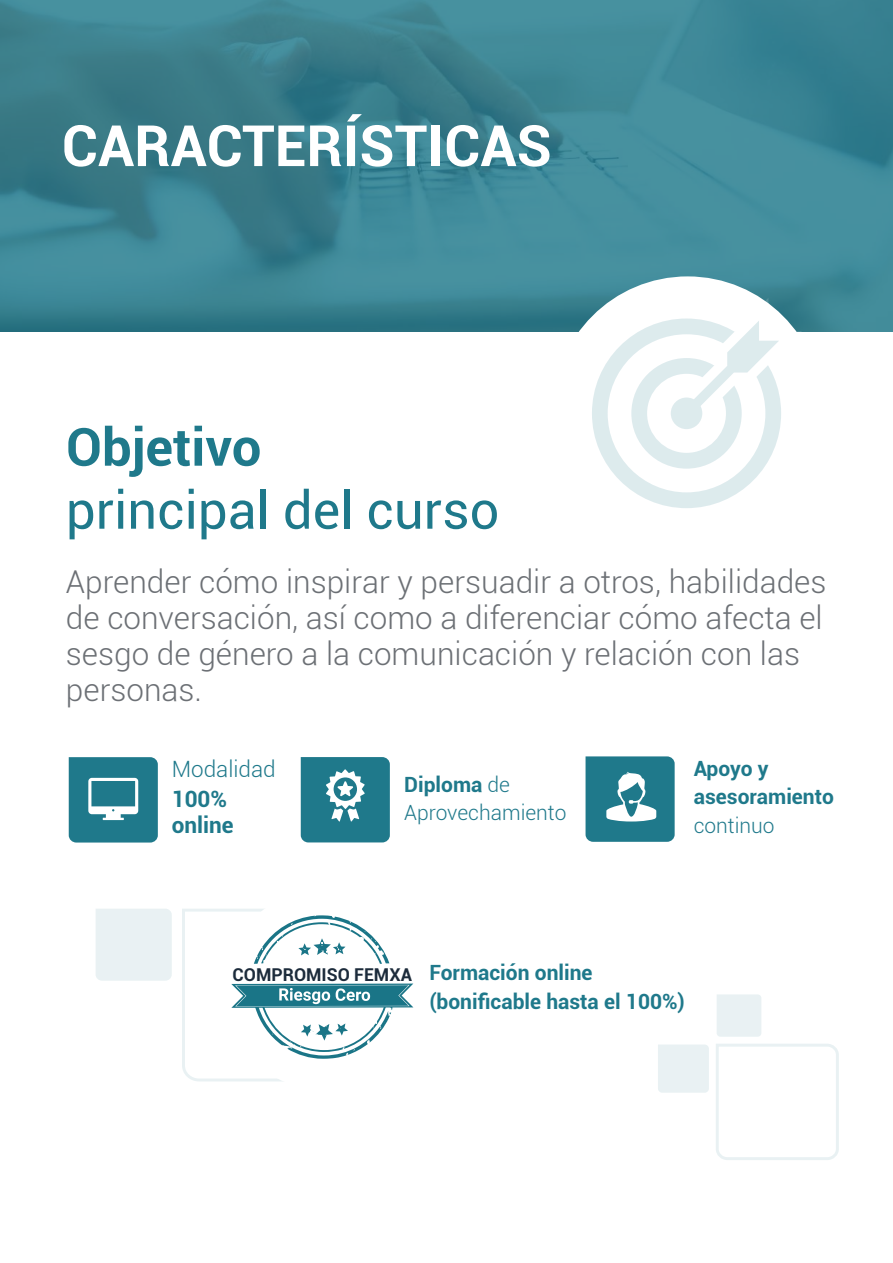
<style>
.page{position:relative;width:893px;height:1263px;background:#fff}
.page>*{position:absolute;margin:0;border:0;box-sizing:border-box;transform-origin:0 0}
.t1{font:700 57px "Roboto";color:#fff}
.t2{font:52.5px "Roboto";color:#1f798b}
.t3{font:700 52.5px "Roboto";color:#1f798b}
.t4{font:300 31.5px/36px "Roboto";color:#6c7075}
.t5{font:700 22.5px/25.5px "Roboto";color:#1f798b}
.t6{font:300 22.5px "Roboto";color:#1f798b}
.t7{font:700 21px/28.5px "Roboto";color:#1f798b}
.t8{font:300 21px/28.5px "Roboto";color:#1f798b}
.t9{font:700 17.7px "Roboto";color:#1c2b3b}
.s1{font-weight:700}
</style>
<div class="page">
<svg style="left:0;top:0;width:893px;height:332px;background:#3d8493"></svg>
<svg style="left:69px;top:757px;width:89px;height:85px;background:#388797"></svg>
<svg style="left:585px;top:756px;width:90px;height:86px;background:#428e9d"></svg>
<svg style="left:301px;top:757px;width:89px;height:85px;background:#3b8999"></svg>
<svg style="left:658px;top:994px;width:181px;height:166px"></svg>
<div style="left:553px;top:276px;width:269px;height:270px;background:#fff;border-radius:50%"></div>
<div style="left:96px;top:909px;width:76px;height:72px;background:#e9f1f3"></div>
<svg style="left:592px;top:298px;width:210px;height:210px"></svg>
<div style="left:671px;top:397px;width:31px;height:32px;background:#ddebed;border-radius:50%"></div>
<svg style="left:182px;top:909px;width:231px;height:173px"></svg>
<h1 class="t1" style="left:62px;top:106px;width:492px">CARACTERÍSTICAS</h1>
<h2 class="t3" style="left:66px;top:410px;width:197px">Objetivo</h2>
<h2 class="t2" style="left:66px;top:473px;width:435px">principal del curso</h2>
<p class="t4" style="left:66px;top:563px;width:762px">Aprender cómo inspirar y persuadir a otros, habilidades de conversación, así como a diferenciar cómo afecta el sesgo de género a la comunicación y relación con las personas.</p>
<p class="t6" style="left:172px;top:754px;width:105px">Modalidad</p>
<p class="t5" style="left:172px;top:786px;width:63px">100% online</p>
<p class="t8" style="left:404px;top:769px;width:164px"><span class="s1">Diploma</span> de<br>Aprovechamiento</p>
<p class="t7" style="left:694px;top:753px;width:142px">Apoyo y asesoramiento</p>
<p class="t8" style="left:694px;top:810px;width:82px">continuo</p>
<p class="t9" style="left:233px;top:962px;width:181px">COMPROMISO FEMXA</p>
<p class="t7" style="left:429px;top:958px;width:257px">Formación online (bonificable hasta el 100%)</p>
</div>
